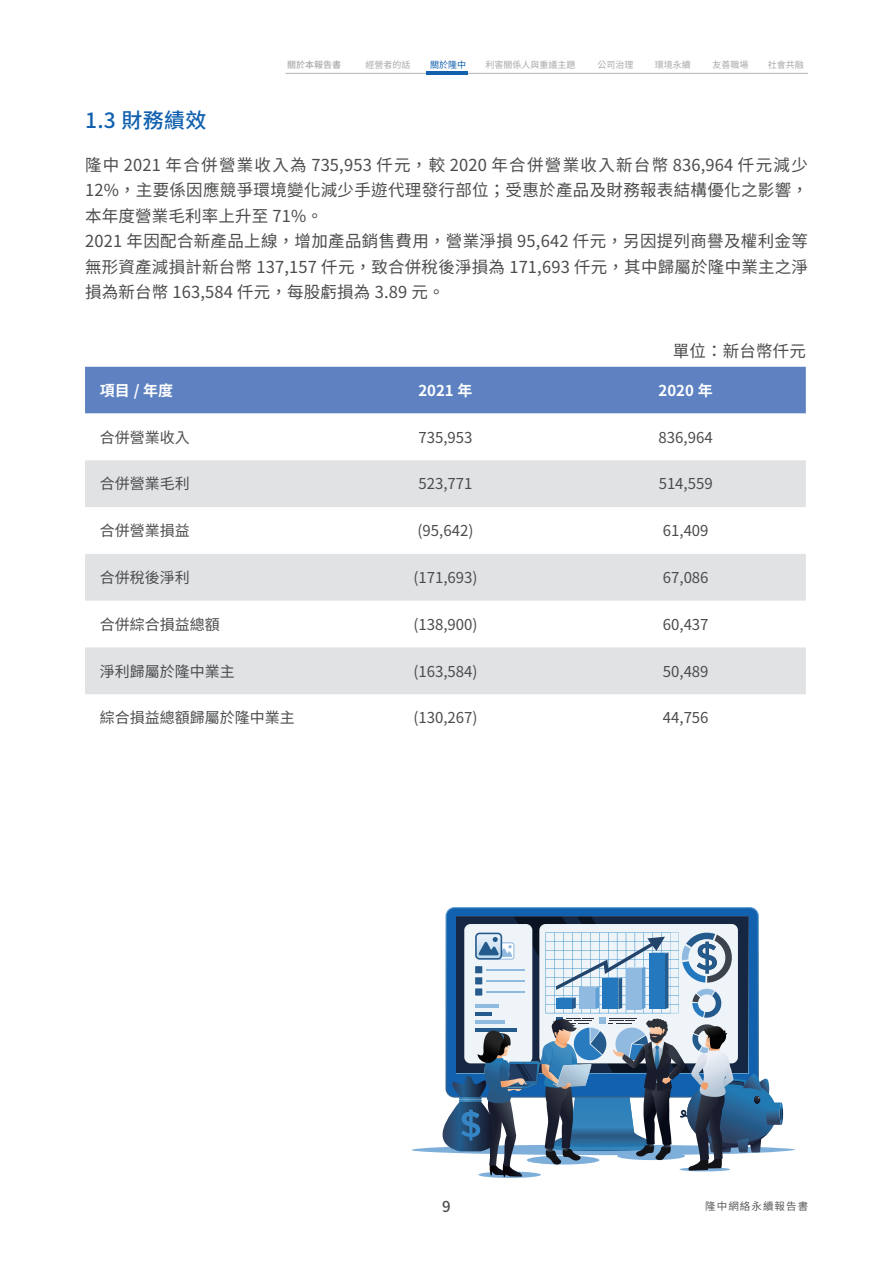
<style>
.page{position:relative;width:893px;height:1263px;background:#fff}
.page>*{position:absolute;margin:0;border:0;box-sizing:border-box;transform-origin:0 0}
.t1{font:500 21px "Noto Sans CJ Ktc";color:#1161af}
.t2{font:16.5px/25.5px "Noto Sans CJ Ktc";letter-spacing:.015em;color:#4b4c4d}
.t3{font:15px "Noto Sans CJ Ktc";color:#4b4c4d}
.t4{font:700 15px "Noto Sans CJ Ktc";color:#fff}
.t5{font:500 15px "Noto Sans CJ Ktc";color:#4b4c4d}
.t6{font:600 10.5px "Noto Sans CJ Ktc";letter-spacing:.1em;color:#4b4c4d}
.t7{font:9px "Noto Sans CJ Ktc";color:#a8a9ad}
.t8{font:500 9px "Noto Sans CJ Ktc";color:#a8a9ad}
.t9{font:9px "Noto Sans CJ Ktc";color:#1161af}
</style>
<div class="page">
<hr style="left:286px;top:73px;width:522px;height:1px;background:#b2b3b7">
<hr style="left:427px;top:71px;width:41px;height:4px;background:#1161af">
<div style="left:85px;top:367px;width:721px;height:47px;background:#5d81c1"></div>
<div style="left:85px;top:460px;width:721px;height:47px;background:#e1e2e4"></div>
<div style="left:85px;top:554px;width:721px;height:47px;background:#e1e2e4"></div>
<div style="left:85px;top:647px;width:721px;height:47px;background:#e1e2e4"></div>
<div style="left:447px;top:908px;width:311px;height:188px;background:#1161af;border-radius:8px"></div>
<svg style="left:478px;top:1171px;width:63px;height:7px"></svg>
<svg style="left:411px;top:917px;width:385px;height:260px"></svg>
<p class="t8" style="left:287px;top:60px;width:55px">關於本報告書</p>
<p class="t7" style="left:366px;top:60px;width:46px">經營者的話</p>
<p class="t9" style="left:430px;top:60px;width:37px">關於隆中</p>
<p class="t7" style="left:485px;top:60px;width:91px">利害關係人與重議主題</p>
<p class="t7" style="left:597px;top:60px;width:37px">公司治理</p>
<p class="t7" style="left:655px;top:60px;width:37px">環境永續</p>
<p class="t7" style="left:712px;top:60px;width:37px">友善職場</p>
<p class="t7" style="left:768px;top:60px;width:37px">社會共融</p>
<p class="t1" style="left:85px;top:108px;width:123px">1.3 財務績效</p>
<p class="t2" style="left:85px;top:152px;width:725px">隆中 2021 年合併營業收入為 735,953 仟元，較 2020 年合併營業收入新台幣 836,964 仟元減少12%，主要係因應競爭環境變化減少手遊代理發行部位；受惠於產品及財務報表結構優化之影響，本年度營業毛利率上升至 71%。<br>2021 年因配合新產品上線，增加產品銷售費用，營業淨損 95,642 仟元，另因提列商譽及權利金等無形資產減損計新台幣 137,157 仟元，致合併稅後淨損為 171,693 仟元，其中歸屬於隆中業主之淨損為新台幣 163,584 仟元，每股虧損為 3.89 元。</p>
<p class="t2" style="left:673px;top:338px;width:135px">單位：新台幣仟元</p>
<p class="t4" style="left:100px;top:382px;width:75px">項目 / 年度</p>
<p class="t4" style="left:418px;top:382px;width:56px">2021 年</p>
<p class="t4" style="left:659px;top:382px;width:56px">2020 年</p>
<p class="t3" style="left:100px;top:429px;width:91px">合併營業收入</p>
<p class="t3" style="left:418px;top:429px;width:56px">735,953</p>
<p class="t3" style="left:659px;top:429px;width:56px">836,964</p>
<p class="t3" style="left:100px;top:475px;width:91px">合併營業毛利</p>
<p class="t3" style="left:418px;top:475px;width:56px">523,771</p>
<p class="t3" style="left:659px;top:475px;width:56px">514,559</p>
<p class="t3" style="left:100px;top:522px;width:91px">合併營業損益</p>
<p class="t3" style="left:417px;top:522px;width:57px">(95,642)</p>
<p class="t3" style="left:663px;top:522px;width:47px">61,409</p>
<p class="t3" style="left:100px;top:569px;width:91px">合併稅後淨利</p>
<p class="t3" style="left:413px;top:569px;width:66px">(171,693)</p>
<p class="t3" style="left:663px;top:569px;width:47px">67,086</p>
<p class="t3" style="left:100px;top:616px;width:122px">合併綜合損益總額</p>
<p class="t3" style="left:413px;top:616px;width:66px">(138,900)</p>
<p class="t3" style="left:663px;top:616px;width:47px">60,437</p>
<p class="t3" style="left:100px;top:662px;width:137px">淨利歸屬於隆中業主</p>
<p class="t3" style="left:413px;top:662px;width:66px">(163,584)</p>
<p class="t3" style="left:663px;top:662px;width:47px">50,489</p>
<p class="t3" style="left:100px;top:709px;width:197px">綜合損益總額歸屬於隆中業主</p>
<p class="t3" style="left:413px;top:709px;width:66px">(130,267)</p>
<p class="t3" style="left:663px;top:709px;width:47px">44,756</p>
<p class="t5" style="left:442px;top:1198px;width:10px">9</p>
<p class="t6" style="left:705px;top:1200px;width:104px">隆中網絡永續報告書</p>
</div>
